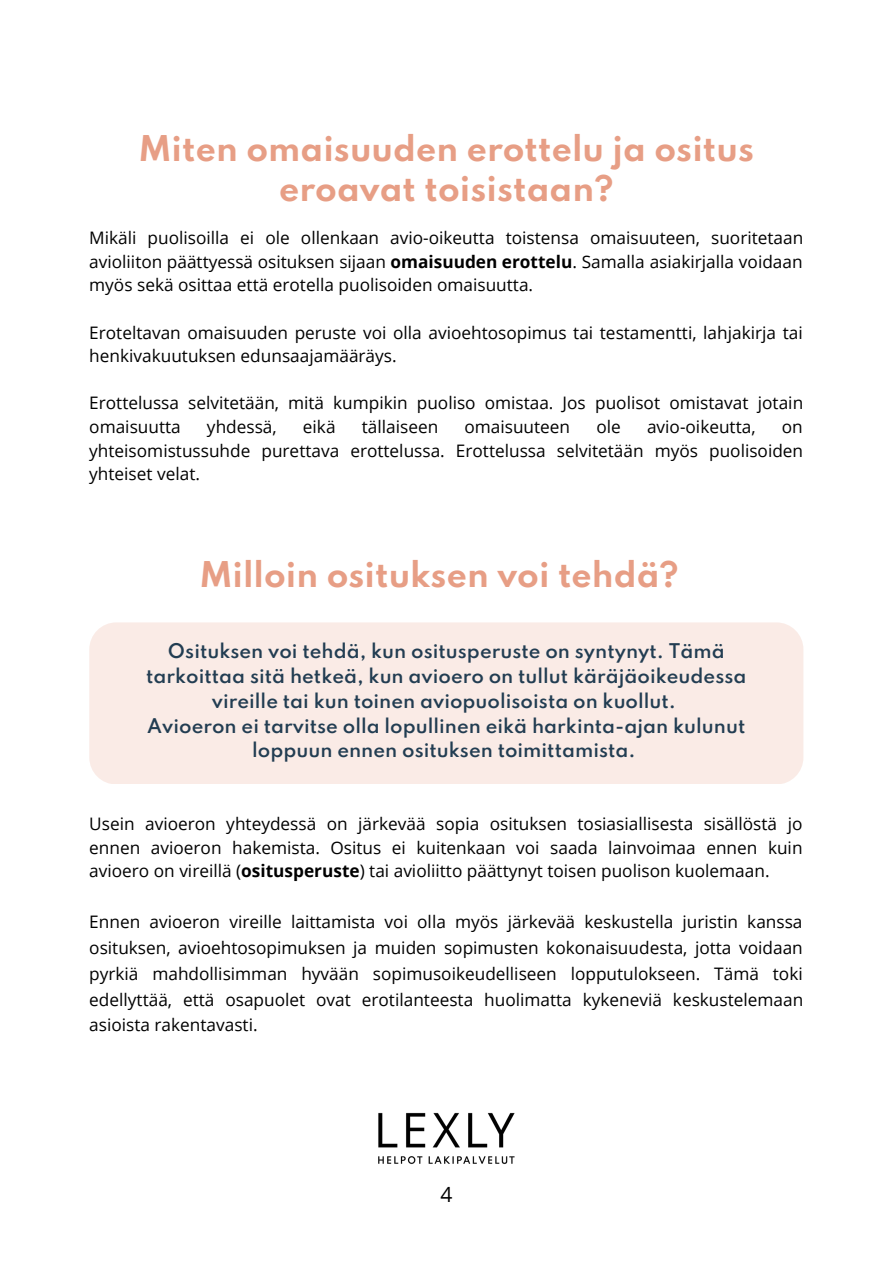
<style>
.page{position:relative;width:893px;height:1264px;background:#fff}
.page>*{position:absolute;margin:0;border:0;box-sizing:border-box;transform-origin:0 0}
.t1{font:700 31.5px/40.5px "Spartan";color:#e79e85;text-align:center}
.t2{font:21px "Open Sans";color:#000}
.t3{font:600 18px/24.8px "Spartan";color:#223d52;text-align:center}
.t4{font:17.25px/23.5px "Open Sans";color:#000;text-align:justify}
.s1{font-weight:700}
</style>
<div class="page">
<div style="left:89px;top:622px;width:714px;height:162px;background:#faebe6;border-radius:27px"></div>
<img style="left:378px;top:1112px;width:137px;height:52px">
<p class="t1" style="left:138px;top:131px;width:617px">Miten omaisuuden erottelu ja ositus eroavat toisistaan?</p>
<p class="t4" style="left:89px;top:225px;width:715px">Mikäli puolisoilla ei ole ollenkaan avio-oikeutta toistensa omaisuuteen, suoritetaan avioliiton päättyessä osituksen sijaan <span class="s1">omaisuuden erottelu</span>. Samalla asiakirjalla voidaan myös sekä osittaa että erotella puolisoiden omaisuutta.</p>
<p class="t4" style="left:89px;top:320px;width:715px">Eroteltavan omaisuuden peruste voi olla avioehtosopimus tai testamentti, lahjakirja tai henkivakuutuksen edunsaajamääräys.</p>
<p class="t4" style="left:89px;top:391px;width:715px">Erottelussa selvitetään, mitä kumpikin puoliso omistaa. Jos puolisot omistavat jotain omaisuutta</p>
<p class="t4" style="left:207px;top:414px;width:71px">yhdessä,</p>
<p class="t4" style="left:303px;top:414px;width:34px">eikä</p>
<p class="t4" style="left:362px;top:414px;width:78px">tällaiseen</p>
<p class="t4" style="left:464px;top:414px;width:107px">omaisuuteen</p>
<p class="t4" style="left:596px;top:414px;width:26px">ole</p>
<p class="t4" style="left:647px;top:414px;width:110px">avio-oikeutta,</p>
<p class="t4" style="left:89px;top:414px;width:715px;text-indent:692px">on yhteisomistussuhde purettava erottelussa. Erottelussa selvitetään myös puolisoiden yhteiset velat.</p>
<p class="t1" style="left:199px;top:557px;width:480px">Milloin osituksen voi tehdä?</p>
<p class="t3" style="left:146px;top:640px;width:602px">Osituksen voi tehdä, kun ositusperuste on syntynyt. Tämä tarkoittaa sitä hetkeä, kun avioero on tullut käräjäoikeudessa vireille tai kun toinen aviopuolisoista on kuollut.</p>
<p class="t3" style="left:147px;top:715px;width:599px">Avioeron ei tarvitse olla lopullinen eikä harkinta-ajan kulunut loppuun ennen osituksen toimittamista.</p>
<p class="t4" style="left:89px;top:811px;width:714px">Usein avioeron yhteydessä on järkevää sopia osituksen tosiasiallisesta sisällöstä jo ennen avioeron hakemista. Ositus ei kuitenkaan voi saada lainvoimaa ennen kuin avioero on vireillä (<span class="s1">ositusperuste</span>) tai avioliitto päättynyt toisen puolison kuolemaan.</p>
<p class="t4" style="left:89px;top:908px;width:715px;line-height:25.8px">Ennen avioeron vireille laittamista voi olla myös järkevää keskustella juristin kanssa osituksen, avioehtosopimuksen ja muiden sopimusten kokonaisuudesta, jotta voidaan pyrkiä mahdollisimman hyvään sopimusoikeudelliseen lopputulokseen. Tämä toki edellyttää, että osapuolet ovat erotilanteesta huolimatta kykeneviä keskustelemaan asioista rakentavasti.</p>
<p class="t2" style="left:440px;top:1179px;width:13px">4</p>
</div>
